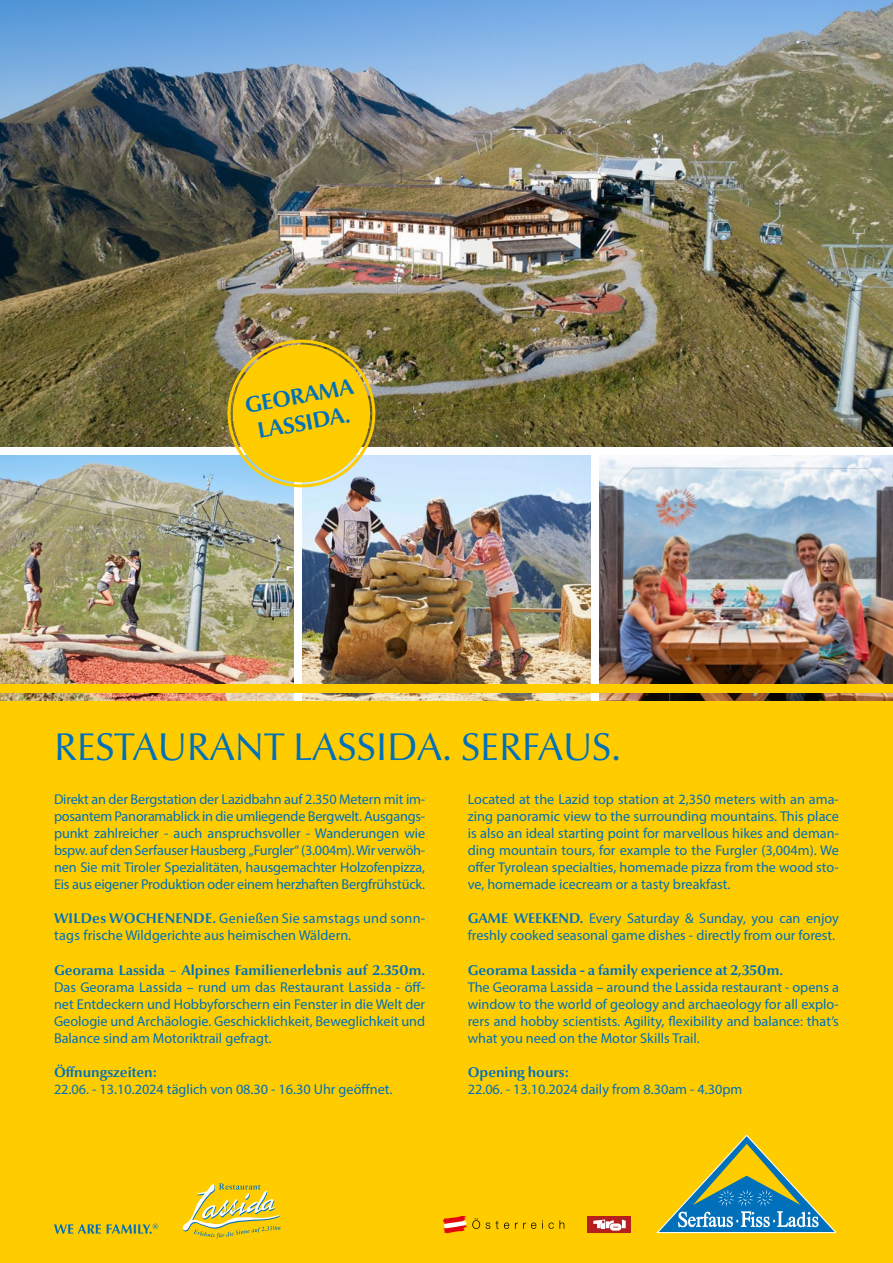
<style>
.page{position:relative;width:893px;height:1263px;background:#fff}
.page>*{position:absolute;margin:0;border:0;box-sizing:border-box;transform-origin:0 0}
.t1{font:39px "Optima Nova LT Pro";color:#0070ba}
.t2{font:700 22.5px/27px "Optima Nova LT Pro";color:#0070ba;text-align:center}
.t3{font:14.25px/17.1px "Myriad Pro";color:#0070ba;text-align:justify}
.t4{font:700 14.25px "Optima Nova LT Pro";color:#0070ba}
.s1{font-family:"Optima Nova LT Pro";font-weight:700}
</style>
<div class="page">
<img style="left:0;top:455px;width:294px;height:246px">
<img style="left:301px;top:455px;width:592px;height:246px">
<img style="left:0;top:0;width:893px;height:447px">
<div style="left:592px;top:447px;width:7px;height:259px;background:#fff"></div>
<div style="left:0;top:701px;width:893px;height:562px;background:#fc0"></div>
<div style="left:0;top:685px;width:893px;height:8px;background:#fc0"></div>
<svg style="left:486px;top:1221px;width:12px;height:8px"></svg>
<svg style="left:504px;top:1222px;width:5px;height:7px"></svg>
<svg style="left:515px;top:1222px;width:21px;height:7px"></svg>
<svg style="left:542px;top:1220px;width:22px;height:9px"></svg>
<svg style="left:443px;top:1216px;width:37px;height:17px"></svg>
<div style="left:588px;top:1216px;width:43px;height:17px;background:#b51f1f"></div>
<svg style="left:593px;top:1219px;width:33px;height:11px"></svg>
<svg style="left:656px;top:1134px;width:180px;height:99px"></svg>
<svg style="left:54px;top:1223px;width:104px;height:11px"></svg>
<img style="left:224px;top:332px;width:155px;height:163px">
<svg style="left:183px;top:1183px;width:98px;height:55px"></svg>
<h2 class="t2" style="left:243px;top:392px;width:112px;rotate:-10deg">GEORAMA<br>LASSIDA.</h2>
<h1 class="t1" style="left:54px;top:722px;width:569px">RESTAURANT LASSIDA. SERFAUS.</h1>
<p class="t3" style="left:54px;top:790px;width:373px">Direkt an der Bergstation der Lazidbahn auf 2.350 Metern mit im&shy;posantem Panoramablick in die umliegende Bergwelt. Ausgangs&shy;punkt zahlreicher - auch anspruchsvoller - Wanderungen wie bspw. auf den Serfauser Hausberg „Furgler“ (3.004m). Wir verwöh&shy;nen Sie mit Tiroler Spezialitäten, hausgemachter Holzofenpizza, Eis aus eigener Produktion oder einem herzhaften Bergfrühstück.</p>
<p class="t3" style="left:54px;top:910px;width:373px"><span class="s1">WILDes WOCHENENDE.</span> Genießen Sie samstags und sonn&shy;tags frische Wildgerichte aus heimischen Wäldern.</p>
<p class="t4" style="left:54px;top:961px;width:373px">Georama Lassida – Alpines Familienerlebnis auf 2.350m.</p>
<p class="t3" style="left:54px;top:978px;width:373px">Das Georama Lassida – rund um das Restaurant Lassida - öff&shy;net Entdeckern und Hobbyforschern ein Fenster in die Welt der Geologie und Archäologie. Geschicklichkeit, Beweglichkeit und Balance sind am Motoriktrail gefragt.</p>
<p class="t4" style="left:54px;top:1063px;width:104px">Öffnungszeiten:</p>
<p class="t3" style="left:54px;top:1081px;width:340px">22.06. - 13.10.2024 täglich von 08.30 - 16.30 Uhr geöffnet.</p>
<p class="t3" style="left:468px;top:790px;width:373px">Located at the Lazid top station at 2,350 meters with an ama&shy;zing panoramic view to the surrounding mountains. This place is also an ideal starting point for marvellous hikes and deman&shy;ding mountain tours, for example to the Furgler (3,004m). We offer Tyrolean specialties, homemade pizza from the wood sto&shy;ve, homemade icecream or a tasty breakfast.</p>
<p class="t3" style="left:468px;top:910px;width:373px"><span class="s1">GAME WEEKEND.</span> Every Saturday &amp; Sunday, you can enjoy freshly cooked seasonal game dishes - directly from our forest.</p>
<p class="t4" style="left:468px;top:961px;width:317px">Georama Lassida - a family experience at 2,350m.</p>
<p class="t3" style="left:468px;top:978px;width:373px">The Georama Lassida – around the Lassida restaurant - opens a window to the world of geology and archaeology for all explo&shy;rers and hobby scientists. Agility, flexibility and balance: that’s what you need on the Motor Skills Trail.</p>
<p class="t4" style="left:468px;top:1063px;width:103px">Opening hours:</p>
<p class="t3" style="left:468px;top:1081px;width:276px">22.06. - 13.10.2024 daily from 8.30am - 4.30pm</p>
</div>
